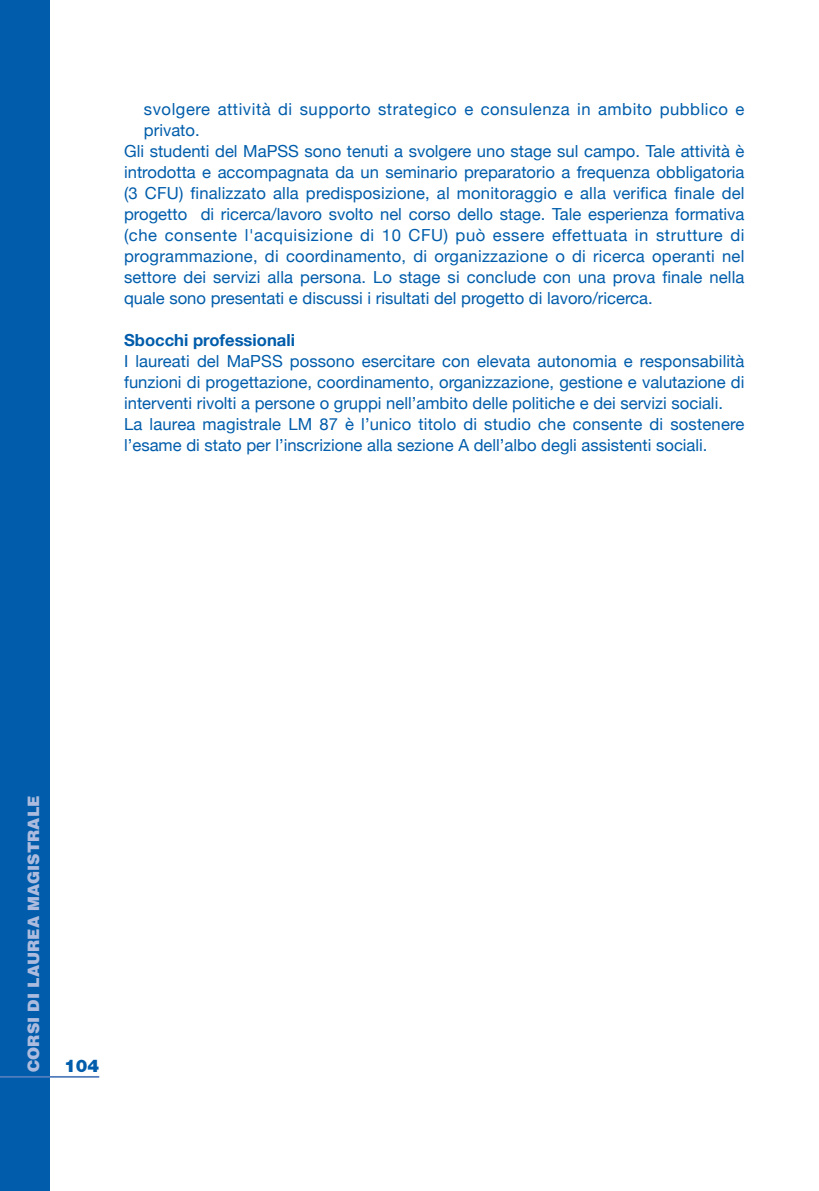
<style>
.page{position:relative;width:819px;height:1191px;background:#fff}
.page>*{position:absolute;margin:0;border:0;box-sizing:border-box;transform-origin:0 0}
.t1{font:900 17.5px "Helvetica Neue";color:#015dab}
.t2{font:16.62px/21px "Helvetica Neue";color:#015dab}
.t3{font:16.62px "Helvetica Neue";letter-spacing:.035em;color:#015dab}
.t4{font:16.62px "Helvetica Neue";letter-spacing:.03em;color:#015dab}
.t5{font:700 16.62px "Helvetica Neue";color:#015dab}
.t6{font:900 15.75px "Helvetica";color:#adbcde}
</style>
<div class="page">
<div style="left:0;top:0;width:50px;height:1191px;background:#015dab"></div>
<hr style="left:0;top:1076px;width:99px;height:1px;background:#517dbd">
<p class="t4" style="left:144px;top:99px;width:602px">svolgere attività di supporto strategico e consulenza in ambito pubblico e</p>
<p class="t2" style="left:144px;top:119px;width:57px">privato.</p>
<p class="t2" style="left:124px;top:140px;width:622px">Gli studenti del MaPSS sono tenuti a svolgere uno stage sul campo. Tale attività è</p>
<p class="t2" style="left:124px;top:161px;width:622px">introdotta e accompagnata da un seminario preparatorio a frequenza obbligatoria</p>
<p class="t2" style="left:124px;top:182px;width:622px">(3 CFU) finalizzato alla predisposizione, al monitoraggio e alla verifica finale del</p>
<p class="t2" style="left:124px;top:203px;width:622px">progetto di ricerca/lavoro svolto nel corso dello stage. Tale esperienza formativa</p>
<p class="t3" style="left:124px;top:225px;width:622px">(che consente l'acquisizione di 10 CFU) può essere effettuata in strutture di</p>
<p class="t2" style="left:124px;top:245px;width:622px">programmazione, di coordinamento, di organizzazione o di ricerca operanti nel</p>
<p class="t2" style="left:124px;top:266px;width:622px">settore dei servizi alla persona. Lo stage si conclude con una prova finale nella</p>
<p class="t2" style="left:124px;top:287px;width:530px">quale sono presentati e discussi i risultati del progetto di lavoro/ricerca.</p>
<p class="t5" style="left:124px;top:330px;width:172px">Sbocchi professionali</p>
<p class="t2" style="left:124px;top:350px;width:622px">I laureati del MaPSS possono esercitare con elevata autonomia e responsabilità funzioni di progettazione, coordinamento, organizzazione, gestione e valutazione di interventi rivolti a persone o gruppi nell’ambito delle politiche e dei servizi sociali.<br>La laurea magistrale LM 87 è l’unico titolo di studio che consente di sostenere l’esame di stato per l’inscrizione alla sezione A dell’albo degli assistenti sociali.</p>
<p class="t6" style="left:24px;top:1071px;width:278px;rotate:-90deg">CORSI DI LAUREA MAGISTRALE</p>
<p class="t1" style="left:64px;top:1059px;width:37px">104</p>
</div>
